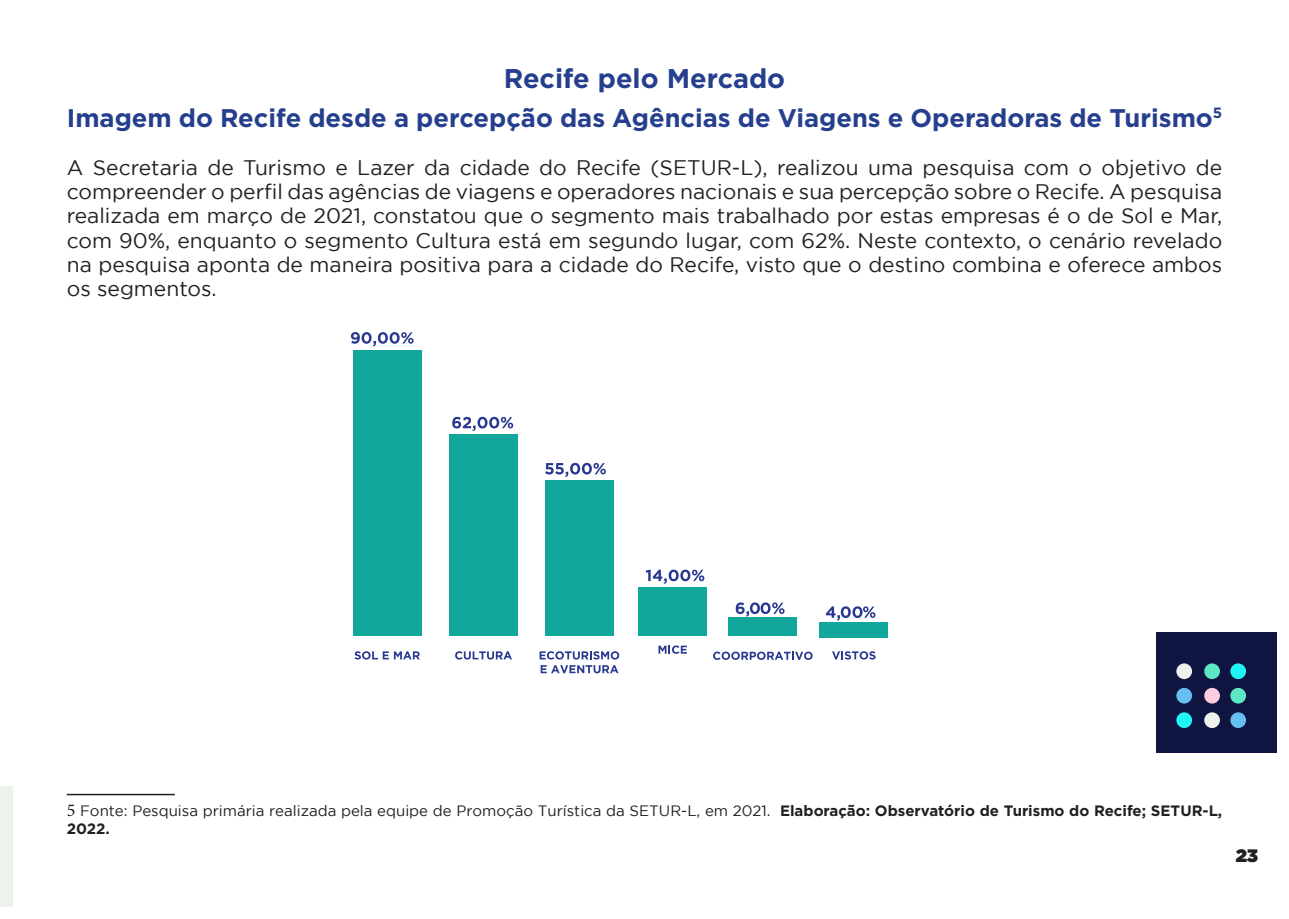
<style>
.page{position:relative;width:1289px;height:919px;background:#fff}
.page>*{position:absolute;margin:0;border:0;box-sizing:border-box;transform-origin:0 0}
.t1{font:700 27px "Gotham";color:#253f8e}
.t2{font:700 25.5px "Gotham";color:#253f8e}
.t3{font:21px/24px "Gotham";color:#231f20;text-align:justify}
.t4{font:900 18px "Gotham";color:#231f20}
.t5{font:15px/18px "Gotham";color:#231f20}
.s1{font-family:"Minion Pro";font-size:18px}
.s2{font-weight:700}
</style>
<div class="page">
<hr style="left:67px;top:793px;width:108px;height:2px;background:#231f20">
<div style="left:1155px;top:632px;width:121px;height:121px;background:#0f1440"></div>
<div style="left:1230px;top:663px;width:15px;height:16px;background:#1ff5f5;border-radius:50%"></div>
<div style="left:1204px;top:663px;width:15px;height:16px;background:#5ce8c2;border-radius:50%"></div>
<div style="left:1176px;top:663px;width:15px;height:16px;background:#edf2ed;border-radius:50%"></div>
<div style="left:1230px;top:687px;width:15px;height:16px;background:#5ce8c2;border-radius:50%"></div>
<div style="left:1204px;top:687px;width:15px;height:16px;background:#ffccde;border-radius:50%"></div>
<div style="left:1176px;top:687px;width:15px;height:16px;background:#66bff0;border-radius:50%"></div>
<div style="left:1230px;top:712px;width:15px;height:16px;background:#66bff0;border-radius:50%"></div>
<div style="left:1204px;top:712px;width:15px;height:16px;background:#edf2ed;border-radius:50%"></div>
<div style="left:1176px;top:712px;width:15px;height:16px;background:#1ff5f5;border-radius:50%"></div>
<div style="left:0;top:785px;width:13px;height:121px;background:#edf2ed"></div>
<div style="left:819px;top:622px;width:68px;height:15px;background:#12a79d"></div>
<svg style="left:825px;top:606px;width:50px;height:14px"></svg>
<svg style="left:832px;top:651px;width:43px;height:8px"></svg>
<div style="left:449px;top:434px;width:68px;height:202px;background:#12a79d"></div>
<svg style="left:452px;top:417px;width:61px;height:14px"></svg>
<svg style="left:455px;top:651px;width:57px;height:8px"></svg>
<div style="left:545px;top:480px;width:68px;height:156px;background:#12a79d"></div>
<svg style="left:545px;top:463px;width:61px;height:14px"></svg>
<svg style="left:539px;top:651px;width:80px;height:8px"></svg>
<svg style="left:540px;top:665px;width:78px;height:8px"></svg>
<div style="left:353px;top:350px;width:68px;height:286px;background:#12a79d"></div>
<svg style="left:351px;top:332px;width:62px;height:14px"></svg>
<svg style="left:354px;top:651px;width:66px;height:8px"></svg>
<div style="left:638px;top:587px;width:68px;height:49px;background:#12a79d"></div>
<svg style="left:645px;top:569px;width:59px;height:14px"></svg>
<svg style="left:658px;top:645px;width:29px;height:8px"></svg>
<div style="left:728px;top:617px;width:69px;height:19px;background:#12a79d"></div>
<svg style="left:735px;top:602px;width:49px;height:14px"></svg>
<svg style="left:713px;top:651px;width:99px;height:9px"></svg>
<p class="t1" style="left:504px;top:61px;width:283px">Recife pelo Mercado</p>
<p class="t2" style="left:67px;top:101px;width:1156px">Imagem do Recife desde a percepção das Agências de Viagens e Operadoras de Turismo<sup>5</sup></p>
<p class="t3" style="left:67px;top:156px;width:1156px">A Secretaria de Turismo e Lazer da cidade do Recife (SETUR-L), realizou uma pesquisa com o objetivo de compreender o perfil das agências de viagens e operadores nacionais e sua percepção sobre o Recife. A pesquisa realizada em março de 2021, constatou que o segmento mais trabalhado por estas empresas é o de Sol e Mar, com 90%, enquanto o segmento Cultura está em segundo lugar, com 62%. Neste contexto, o cenário revelado na pesquisa aponta de maneira positiva para a cidade do Recife, visto que o destino combina e oferece ambos os segmentos.</p>
<p class="t5" style="left:67px;top:801px;width:1156px"><span class="s1">5</span> Fonte: Pesquisa primária realizada pela equipe de Promoção Turística da SETUR-L, em 2021. <span class="s2">Elaboração: Observatório de Turismo do Recife; SETUR-L,<br>2022.</span></p>
<p class="t4" style="left:1235px;top:845px;width:24px">23</p>
</div>
